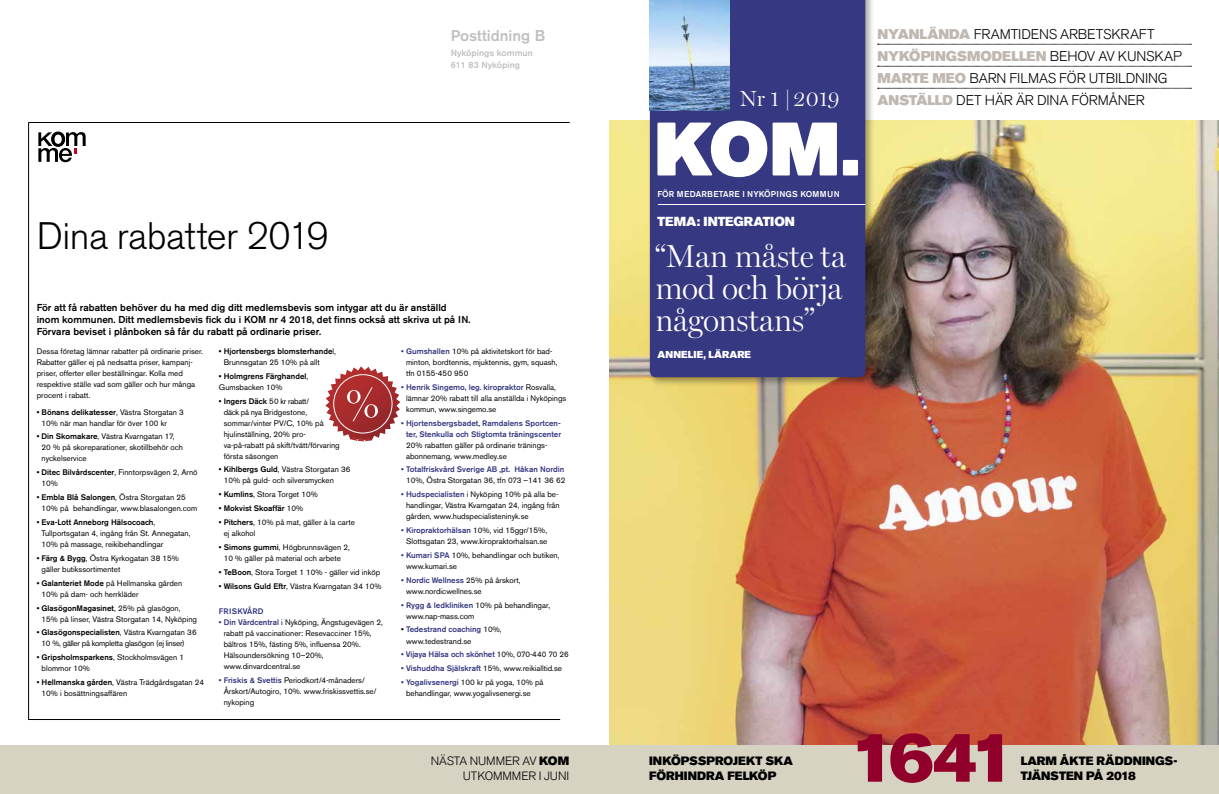
<style>
.page{position:relative;width:1219px;height:794px;background:#fff}
.page>*{position:absolute;margin:0;border:0;box-sizing:border-box;transform-origin:0 0}
.t1{font:69.1px "Akzidenz Grotesk BE Super";color:#90002a}
.t2{font:300 38px "Akzidenz Grotesk BE";letter-spacing:-.015em;color:#000}
.t3{font:300 32px/32px "Miller Display";letter-spacing:-.005em;color:#fff;text-align:justify}
.t4{font:300 22px "Miller Display";color:#fff}
.t5{font:500 15.5px "Akzidenz Grotesk BE";color:#c0c0c0}
.t6{font:300 14px/22px "Akzidenz Grotesk BE";letter-spacing:-.01em;color:#000}
.t7{font:14px "Akzidenz Grotesk BE Super";color:#bfb7b0}
.t8{font:13px "Akzidenz Grotesk BE Super";letter-spacing:-.005em;color:#fff}
.t9{font:12px/15px "Akzidenz Grotesk BE Super";color:#000}
.t10{font:300 12px/15px "Akzidenz Grotesk BE";letter-spacing:-.01em;color:#000;text-align:right}
.t11{font:500 10px/12px "Akzidenz Grotesk BE";color:#000}
.t12{font:10px "Akzidenz Grotesk BE Super";letter-spacing:.015em;color:#fff}
.t13{font:500 9px/12px "Akzidenz Grotesk BE";color:#c0c0c0}
.t14{font:500 8.5px "Akzidenz Grotesk BE";letter-spacing:.01em;color:#fff}
.t15{font:8px/11px "Akzidenz Grotesk BE";color:#000}
.t16{font:500 8px/11px "Akzidenz Grotesk BE";color:#363881;text-align:right}
.t17{font:500 8px/11px "Akzidenz Grotesk BE";color:#000}
.t18{font:8px/11px "Akzidenz Grotesk BE";letter-spacing:-.03em;color:#000}
.t19{font:500 8px "Akzidenz Grotesk BE";letter-spacing:.03em;color:#363881}
.s1{font-weight:500}
.s2{font-weight:500;color:#363881}
.s3{font-weight:400;color:#000}
.s4{font-weight:400}
.s5{font-family:"Akzidenz Grotesk BE Super";font-weight:400;color:#bfb7b0}
.s6{font-family:"Akzidenz Grotesk BE";font-weight:300;color:#000}
.s7{font-family:"Akzidenz Grotesk BE Super";font-weight:400}
</style>
<div class="page">
<img style="left:610px;top:121px;width:609px;height:625px">
<div style="left:648px;top:0;width:227px;height:387px;background:#000;opacity:.33"></div>
<div style="left:650px;top:0;width:215px;height:377px;background:#363881"></div>
<svg style="left:656px;top:110px;width:203px;height:68px"></svg>
<img style="left:650px;top:0;width:80px;height:111px">
<svg style="left:878px;top:44px;width:313px;height:1px"></svg>
<svg style="left:878px;top:66px;width:313px;height:1px"></svg>
<svg style="left:878px;top:88px;width:313px;height:1px"></svg>
<hr style="left:658px;top:204px;width:207px;height:1px;background:#fff">
<div style="left:0;top:746px;width:1219px;height:48px;background:#d7d3c2"></div>
<hr style="left:28px;top:122px;width:1px;height:598px;background:#000">
<svg style="left:38px;top:132px;width:48px;height:30px"></svg>
<hr style="left:28px;top:122px;width:542px;height:1px;background:#000">
<hr style="left:28px;top:719px;width:532px;height:1px;background:#000">
<svg style="left:325px;top:366px;width:75px;height:75px"></svg>
<h2 class="t2" style="left:37px;top:215px;width:294px">Dina rabatter 2019</h2>
<h3 class="t5" style="left:451px;top:26px;width:96px">Posttidning B</h3>
<p class="t13" style="left:451px;top:46px;width:84px">Nyköpings kommun<br>611 83 Nyköping</p>
<p class="t11" style="left:37px;top:302px;width:435px">För att få rabatten behöver du ha med dig ditt medlemsbevis som intygar att du är anställd inom kommunen. Ditt medlemsbevis fick du i KOM nr 4 2018, det finns också att skriva ut på IN.<br>Förvara beviset i plånboken så får du rabatt på ordinarie priser.</p>
<p class="t15" style="left:37px;top:346px;width:168px">Dessa företag lämnar rabatter på ordinarie priser.<br>Rabatter gäller ej på nedsatta priser, kampanj&shy;priser, offerter eller beställningar. Kolla med respektive ställe vad som gäller och hur många procent i rabatt.</p>
<p class="t15" style="left:42px;top:406px;width:144px;text-indent:-5px"><span class="s1">• Bönans delikatesser</span>, Västra Storgatan 3<br>10% när man handlar för över 100 kr</p>
<p class="t15" style="left:42px;top:431px;width:143px;text-indent:-5px"><span class="s1">• Din Skomakare</span>, Västra Kvarngatan 17,<br>20 % på skoreparationer, skotillbehör och nyckelservice</p>
<p class="t15" style="left:42px;top:467px;width:158px;text-indent:-5px"><span class="s1">• Ditec Bilvårdscenter</span>, Finntorpsvägen 2, Arnö<br>10%</p>
<p class="t15" style="left:42px;top:492px;width:157px;text-indent:-5px"><span class="s1">• Embla Blå Salongen</span>, Östra Storgatan 25<br>10% på behandlingar, www.blasalongen.com</p>
<p class="t15" style="left:42px;top:517px;width:151px;text-indent:-5px"><span class="s1">• Eva-Lott Anneborg Hälsocoach</span>,<br>Tullportsgatan 4, ingång från St. Annegatan,<br>10% på massage, reikibehandlingar</p>
<p class="t15" style="left:42px;top:552px;width:139px;text-indent:-5px"><span class="s1">• Färg &amp; Bygg</span>, Östra Kyrkogatan 38 15% gäller butikssortimentet</p>
<p class="t15" style="left:42px;top:577px;width:142px;text-indent:-5px"><span class="s1">• Galanteriet Mode</span> på Hellmanska gården<br>10% på dam- och herrkläder</p>
<p class="t15" style="left:42px;top:602px;width:157px;text-indent:-5px"><span class="s1">• GlasögonMagasinet</span>, 25% på glasögon,<br>15% på linser, Västra Storgatan 14, Nyköping</p>
<p class="t18" style="left:42px;top:627px;width:157px;text-indent:-5px"><span class="s1">• Glasögonspecialisten</span>, Västra Kvarngatan 36<br>10 %, gäller på kompletta glasögon (ej linser)</p>
<p class="t15" style="left:42px;top:652px;width:144px;text-indent:-5px"><span class="s1">• Gripsholmsparkens</span>, Stockholmsvägen 1 blommor 10%</p>
<p class="t15" style="left:42px;top:677px;width:164px;text-indent:-5px"><span class="s1">• Hellmanska gården</span>, Västra Trädgårdsgatan 24<br>10% i bosättningsaffären</p>
<p class="t15" style="left:406px;top:345px;width:153px;text-indent:-5px"><span class="s2">• Gumshallen</span> 10% på aktivitetskort för bad&shy;minton, bordtennis, mjuktennis, gym, squash, tfn 0155-450 950</p>
<p class="t15" style="left:406px;top:381px;width:162px;text-indent:-5px"><span class="s2">• Henrik Singemo, leg. kiropraktor</span> Rosvalla, lämnar 20% rabatt till alla anställda i Nyköpings kommun, www.singemo.se</p>
<p class="t16" style="left:401px;top:417px;width:162px">• Hjortensbergsbadet, Ramdalens Sportcen&shy;ter, Stenkulla och Stigtomta träningscenter</p>
<p class="t15" style="left:406px;top:439px;width:143px">20% rabatten gäller på ordinarie tränings&shy;abonnemang, www.medley.se</p>
<p class="t16" style="left:401px;top:464px;width:165px">• Totalfriskvård Sverige AB ,pt. Håkan Nordin</p>
<p class="t15" style="left:406px;top:475px;width:161px">10%, Östra Storgatan 36, tfn 073 –141 36 62</p>
<p class="t15" style="left:406px;top:489px;width:155px;text-indent:-5px"><span class="s2">• Hudspecialisten</span> i Nyköping 10% på alla be&shy;handlingar, Västra Kvarngatan 24, ingång från gården, www.hudspecialisteninyk.se</p>
<p class="t15" style="left:401px;top:525px;width:148px;text-align:right"><span class="s2">• Kiropraktorhälsan</span> 10%, vid 15ggr/15%,<br>Slottsgatan 23, www.kiropraktorhalsan.se</p>
<p class="t15" style="left:406px;top:549px;width:155px;text-indent:-5px"><span class="s2">• Kumari SPA</span> 10%, behandlingar och butiken, www.kumari.se</p>
<p class="t15" style="left:406px;top:574px;width:116px;text-indent:-5px"><span class="s2">• Nordic Wellness</span> 25% på årskort, www.nordicwellnes.se</p>
<p class="t15" style="left:406px;top:599px;width:146px;text-indent:-5px"><span class="s2">• Rygg &amp; ledkliniken</span> 10% på behandlingar, www.nap-mass.com</p>
<p class="t15" style="left:406px;top:624px;width:97px;text-indent:-5px"><span class="s1">•</span> <span class="s2">Tedestrand coaching</span> 10%, www.tedestrand.se</p>
<p class="t16" style="left:401px;top:649px;width:169px">• Vijaya Hälsa och skönhet <span class="s3">10%, 070-440 70 26</span></p>
<p class="t15" style="left:401px;top:663px;width:162px"><span class="s2">• Vishuddha Själskraft</span> 15%, www.reikialltid.se</p>
<p class="t15" style="left:406px;top:676px;width:139px;text-indent:-5px"><span class="s2">• Yogalivsenergi</span> 100 kr på yoga, 10% på behandlingar, www.yogalivsenergi.se</p>
<p class="t17" style="left:224px;top:345px;width:114px;text-indent:-5px">• Hjortensbergs blomsterhande<span class="s4">l,<br>Brunnsgatan 25 10% på allt</span></p>
<p class="t17" style="left:219px;top:370px;width:91px">• Holmgrens Färghandel<span class="s4">,<br>Gumsbacken 10%</span></p>
<p class="t15" style="left:224px;top:395px;width:117px;text-indent:-5px"><span class="s1">• Ingers Däck</span> 50 kr rabatt/<br>däck på nya Bridgestone, sommar/vinter PV/C, 10% på hjulinställning, 20% pro&shy;va-på-rabatt på skift/tvätt/förvaring första säsongen</p>
<p class="t15" style="left:224px;top:464px;width:128px;text-indent:-5px"><span class="s1">• Kihlbergs Guld</span>, Västra Storgatan 36<br>10% på guld- och silversmycken</p>
<p class="t15" style="left:219px;top:489px;width:101px"><span class="s1">• Kumlins</span>, Stora Torget 10%</p>
<p class="t17" style="left:219px;top:503px;width:86px">• Mokvist Skoaffär <span class="s4">10%</span></p>
<p class="t15" style="left:224px;top:517px;width:133px;text-indent:-5px"><span class="s1">• Pitchers</span>, 10% på mat, gäller à la carte ej alkohol</p>
<p class="t15" style="left:219px;top:541px;width:132px;text-align:center"><span class="s1">• Simons gummi</span>, Högbrunnsvägen 2,<br>10 % gäller på material och arbete</p>
<p class="t15" style="left:219px;top:566px;width:163px"><span class="s1">• TeBoon</span>, Stora Torget 1 10% - gäller vid inköp</p>
<p class="t15" style="left:219px;top:580px;width:164px"><span class="s1">• Wilsons Guld Eftr</span>, Västra Kvarngatan 34 10%</p>
<p class="t19" style="left:219px;top:606px;width:46px">FRISKVÅRD</p>
<p class="t15" style="left:224px;top:616px;width:161px;text-indent:-5px"><span class="s2">• Din Vårdcentral</span> i Nyköping, Ängstugevägen 2, rabatt på vaccinationer: Resevacciner 15%, bältros 15%, fästing 5%, influensa 20%.<br>Hälsoundersökning 10–20%, www.dinvardcentral.se</p>
<p class="t15" style="left:224px;top:674px;width:154px;text-indent:-5px"><span class="s2">• Friskis &amp; Svettis</span> Periodkort/4-månaders/<br>Årskort/Autogiro, 10%. www.friskissvettis.se/ nykoping</p>
<h3 class="t4" style="left:740px;top:85px;width:101px">Nr 1 |2019</h3>
<h3 class="t6" style="left:877px;top:23px;width:279px"><span class="s5">NYANLÄNDA</span> FRAMTIDENS ARBETSKRAFT</h3>
<h3 class="t7" style="left:877px;top:48px;width:306px">NYKÖPINGSMODELLEN <span class="s6">BEHOV AV KUNSKAP</span></h3>
<h3 class="t6" style="left:877px;top:67px;width:292px"><span class="s5">MARTE MEO</span> BARN FILMAS FÖR UTBILDNING<br><span class="s5">ANSTÄLLD</span> DET HÄR ÄR DINA FÖRMÅNER</h3>
<p class="t14" style="left:657px;top:189px;width:184px">FÖR MEDARBETARE I NYKÖPINGS KOMMUN</p>
<h3 class="t8" style="left:658px;top:214px;width:139px">TEMA: INTEGRATION</h3>
<h3 class="t3" style="left:655px;top:240px;width:192px">“Man måste ta mod och börja någonstans”</h3>
<p class="t12" style="left:658px;top:349px;width:95px">ANNELIE, LÄRARE</p>
<h1 class="t1" style="left:850px;top:717px;width:166px">1641</h1>
<h3 class="t10" style="left:431px;top:754px;width:140px">NÄSTA NUMMER AV <span class="s7">KOM<br></span>UTKOMMMER I JUNI</h3>
<h3 class="t9" style="left:1021px;top:754px;width:158px">LARM ÅKTE RÄDDNINGS-</h3>
<h3 class="t9" style="left:649px;top:754px;width:145px">INKÖPSSPROJEKT SKA<br>FÖRHINDRA FELKÖP</h3>
<h3 class="t9" style="left:1021px;top:769px;width:117px">TJÄNSTEN PÅ 2018</h3>
</div>
